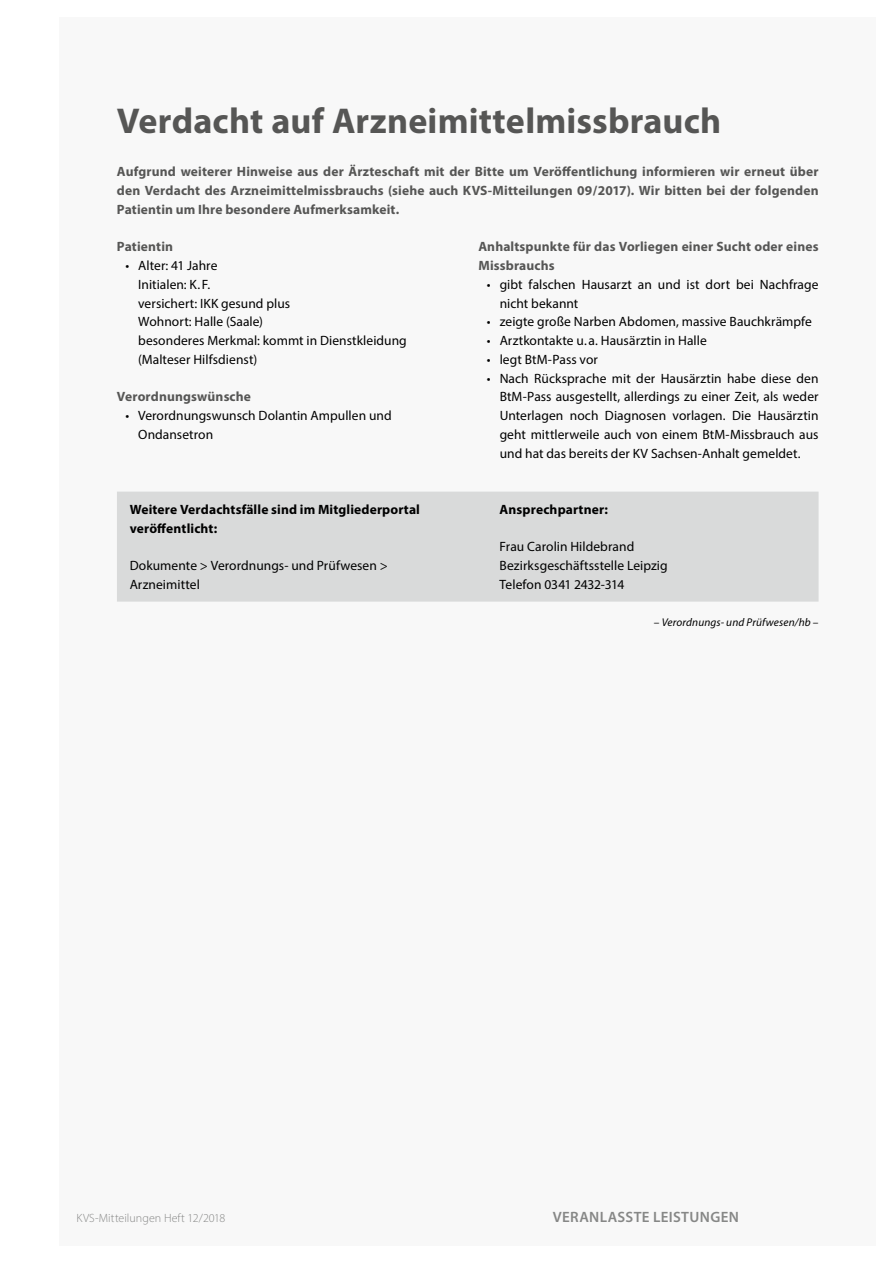
<style>
.page{position:relative;width:893px;height:1263px;background:#fff}
.page>*{position:absolute;margin:0;border:0;box-sizing:border-box;transform-origin:0 0}
.t1{font:700 36px "Myriad Pro";letter-spacing:.005em;color:#565655}
.t2{font:600 15px "Myriad Pro";letter-spacing:.025em;color:#868786}
.t3{font:13.5px/18.8px "Myriad Pro";letter-spacing:.005em;color:#000}
.t4{font:700 13.5px/18.8px "Myriad Pro";letter-spacing:.01em;color:#565655;text-align:justify}
.t5{font:700 13.5px/18.8px "Myriad Pro";letter-spacing:.01em;color:#000}
.t6{font:300 12px "Myriad Pro";letter-spacing:.005em;color:#868786}
.t7{font:italic 11.25px "Myriad Pro";letter-spacing:.01em;color:#000}
</style>
<div class="page">
<div style="left:60px;top:17px;width:816px;height:1229px;background:#f8f8f8"></div>
<div style="left:117px;top:492px;width:702px;height:110px;background:#d9dada"></div>
<h1 class="t1" style="left:117px;top:98px;width:606px">Verdacht auf Arzneimittelmissbrauch</h1>
<p class="t4" style="left:117px;top:162px;width:703px">Aufgrund weiterer Hinweise aus der Ärzteschaft mit der Bitte um Veröffentlichung informieren wir erneut über den Verdacht des Arzneimittelmissbrauchs (siehe auch KVS-Mitteilungen 09/2017). Wir bitten bei der folgenden Patientin um Ihre besondere Aufmerksamkeit.</p>
<p class="t4" style="left:117px;top:237px;width:58px">Patientin</p>
<p class="t3" style="left:138px;top:256px;width:270px;text-indent:-13px">• Alter: 41 Jahre<br>Initialen: K. F.<br>versichert: IKK gesund plus<br>Wohnort: Halle (Saale)<br>besonderes Merkmal: kommt in Dienstkleidung (Malteser Hilfsdienst)</p>
<p class="t4" style="left:117px;top:387px;width:136px">Verordnungswünsche</p>
<p class="t3" style="left:138px;top:406px;width:255px;text-indent:-13px">• Verordnungswunsch Dolantin Ampullen und<br>Ondansetron</p>
<p class="t4" style="left:478px;top:237px;width:342px">Anhaltspunkte für das Vorliegen einer Sucht oder eines<br>Missbrauchs</p>
<p class="t3" style="left:500px;top:275px;width:320px;text-indent:-13px">• gibt falschen Hausarzt an und ist dort bei Nachfrage nicht bekannt</p>
<p class="t3" style="left:487px;top:312px;width:327px">• zeigte große Narben Abdomen, massive Bauchkrämpfe</p>
<p class="t3" style="left:487px;top:331px;width:221px">• Arztkontakte u. a. Hausärztin in Halle</p>
<p class="t3" style="left:487px;top:350px;width:113px">• legt BtM-Pass vor</p>
<p class="t3" style="left:500px;top:368px;width:320px;text-align:justify;text-indent:-13px">• Nach Rücksprache mit der Hausärztin habe diese den BtM-Pass ausgestellt, allerdings zu einer Zeit, als weder Unterlagen noch Diagnosen vorlagen. Die Hausärztin geht mittlerweile auch von einem BtM-Missbrauch aus und hat das bereits der KV Sachsen-Anhalt gemeldet.</p>
<p class="t5" style="left:130px;top:499px;width:292px">Weitere Verdachtsfälle sind im Mitgliederportal veröffentlicht:</p>
<p class="t3" style="left:130px;top:556px;width:260px">Dokumente &gt; Verordnungs- und Prüfwesen &gt;<br>Arzneimittel</p>
<p class="t5" style="left:500px;top:499px;width:110px">Ansprechpartner:</p>
<p class="t3" style="left:500px;top:537px;width:170px">Frau Carolin Hildebrand<br>Bezirksgeschäftsstelle Leipzig<br>Telefon 0341 2432-314</p>
<p class="t7" style="left:654px;top:616px;width:166px">– Verordnungs- und Prüfwesen/hb –</p>
<p class="t6" style="left:77px;top:1211px;width:150px">KVS-Mitteilungen Heft 12/2018</p>
<p class="t2" style="left:553px;top:1208px;width:188px">VERANLASSTE LEISTUNGEN</p>
</div>
